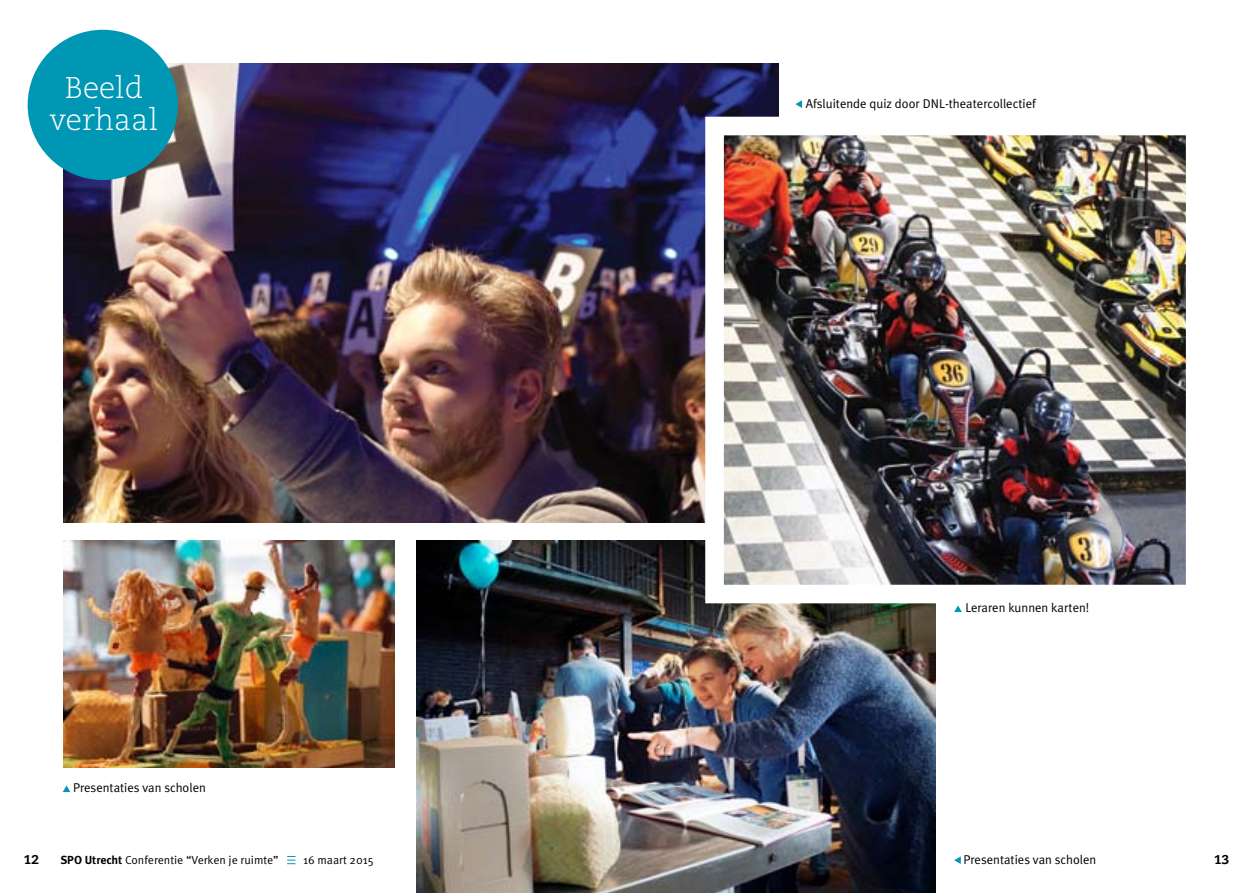
<style>
.page{position:relative;width:1259px;height:893px;background:#fff}
.page>*{position:absolute;margin:0;border:0;box-sizing:border-box;transform-origin:0 0}
.t1{font:300 30px/31.5px "Caecilia";color:#fff;text-align:center}
.t2{font:12.75px "Meta Plus Normal";color:#000}
.t3{font:800 12.75px "Caecilia";color:#000}
.t4{font:11.7px "Meta OT";color:#000}
.s1{font-weight:700}
</style>
<div class="page">
<svg style="left:287px;top:856px;width:8px;height:8px"></svg>
<img style="left:64px;top:64px;width:714px;height:458px">
<img style="left:64px;top:540px;width:330px;height:227px">
<img style="left:417px;top:540px;width:518px;height:353px">
<img style="left:725px;top:137px;width:459px;height:446px">
<div style="left:705px;top:117px;width:499px;height:486px;border:19px solid #fff"></div>
<svg style="left:954px;top:856px;width:7px;height:8px"></svg>
<svg style="left:954px;top:605px;width:8px;height:7px"></svg>
<svg style="left:63px;top:785px;width:7px;height:7px"></svg>
<svg style="left:795px;top:100px;width:7px;height:8px"></svg>
<div style="left:28px;top:30px;width:150px;height:150px;background:#0097b5;border-radius:50%"></div>
<h1 class="t1" style="left:50px;top:73px;width:110px">Beeld verhaal</h1>
<p class="t2" style="left:73px;top:780px;width:134px">Presentaties van scholen</p>
<p class="t2" style="left:805px;top:96px;width:232px">Afsluitende quiz door DNL-theatercollectief</p>
<p class="t2" style="left:965px;top:600px;width:125px">Leraren kunnen karten!</p>
<p class="t3" style="left:24px;top:851px;width:17px">12</p>
<p class="t4" style="left:60px;top:853px;width:220px"><span class="s1">SPO Utrecht</span> Conferentie “Verken je ruimte”</p>
<p class="t4" style="left:303px;top:853px;width:72px">16 maart 2015</p>
<p class="t2" style="left:963px;top:852px;width:134px">Presentaties van scholen</p>
<p class="t3" style="left:1214px;top:852px;width:17px">13</p>
</div>
